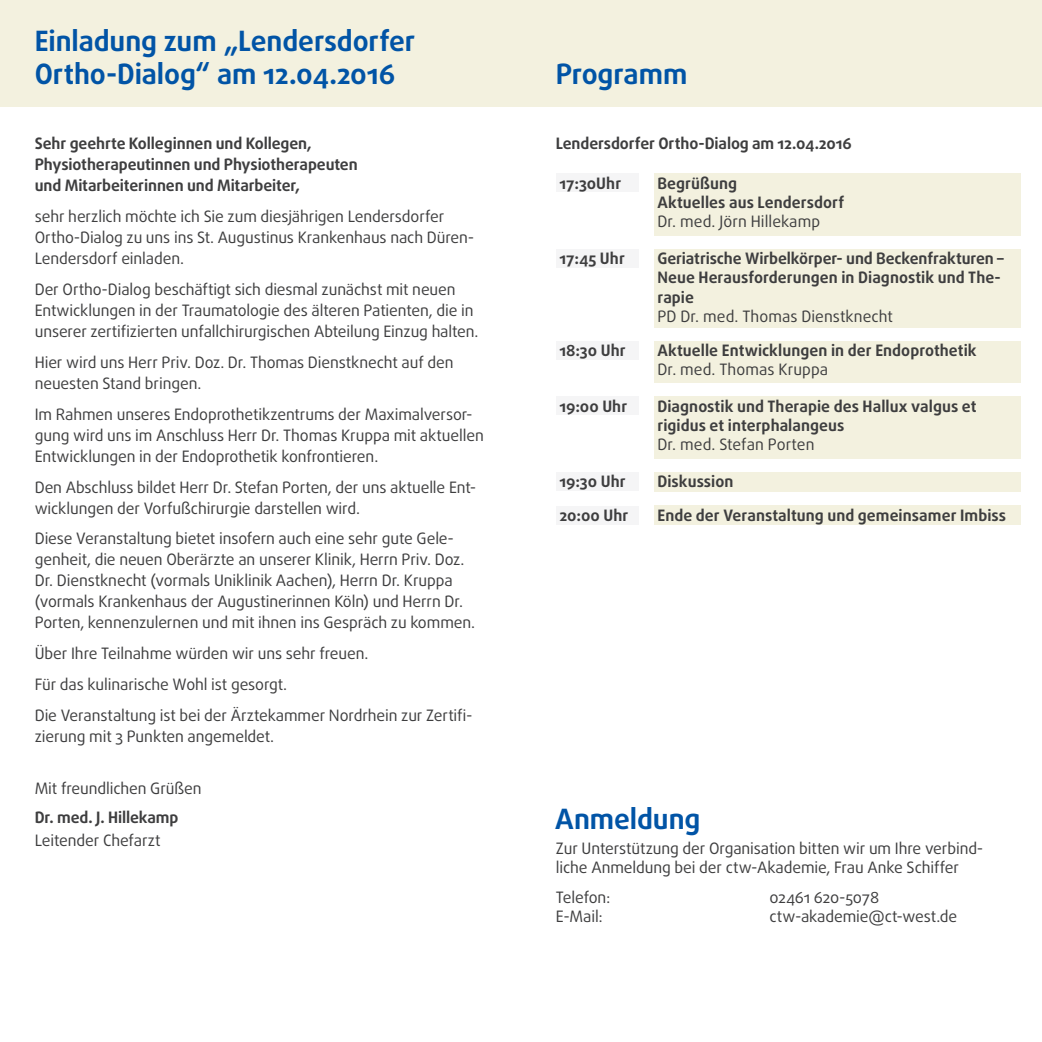
<style>
.page{position:relative;width:1042px;height:1042px;background:#fff}
.page>*{position:absolute;margin:0;border:0;box-sizing:border-box;transform-origin:0 0}
.t1{font:700 28px/33.6px "Daxline OT";letter-spacing:-.005em;color:#0154a6}
.t2{font:15.75px/21px "Daxline OT";letter-spacing:-.01em;color:#3e3e3f}
.t3{font:700 15.75px/19.2px "Daxline OT";color:#3e3e3f}
.s1{font-weight:400}
</style>
<div class="page">
<div style="left:654px;top:174px;width:367px;height:62px;background:#f3f1df"></div>
<div style="left:654px;top:249px;width:367px;height:78px;background:#f3f1df"></div>
<div style="left:654px;top:341px;width:367px;height:41px;background:#f3f1df"></div>
<div style="left:0;top:0;width:1042px;height:107px;background:#f3f1df"></div>
<div style="left:556px;top:174px;width:82px;height:18px;background:#f5f5f6"></div>
<div style="left:556px;top:249px;width:82px;height:19px;background:#f5f5f6"></div>
<div style="left:556px;top:341px;width:82px;height:19px;background:#f5f5f6"></div>
<div style="left:556px;top:472px;width:83px;height:18px;background:#f5f5f6"></div>
<div style="left:556px;top:396px;width:82px;height:19px;background:#f5f5f6"></div>
<div style="left:654px;top:472px;width:367px;height:19px;background:#f3f1df"></div>
<div style="left:654px;top:396px;width:367px;height:62px;background:#f3f1df"></div>
<div style="left:654px;top:505px;width:367px;height:19px;background:#f3f1df"></div>
<div style="left:556px;top:506px;width:83px;height:18px;background:#f5f5f6"></div>
<p class="t1" style="left:35px;top:24px;width:382px">Einladung zum „Lendersdorfer<br>Ortho-Dialog“ am 12.04.2016</p>
<p class="t1" style="left:556px;top:58px;width:133px">Programm</p>
<p class="t3" style="left:35px;top:134px;width:278px">Sehr geehrte Kolleginnen und Kollegen,</p>
<p class="t3" style="left:556px;top:134px;width:298px">Lendersdorfer Ortho-Dialog am 12.04.2016</p>
<p class="t3" style="left:35px;top:155px;width:324px">Physiotherapeutinnen und Physiotherapeuten</p>
<p class="t3" style="left:35px;top:176px;width:266px">und Mitarbeiterinnen und Mitarbeiter,</p>
<p class="t2" style="left:35px;top:206px;width:441px">sehr herzlich möchte ich Sie zum diesjährigen Lendersdorfer<br>Ortho-Dialog zu uns ins St. Augustinus Krankenhaus nach Düren-<br>Lendersdorf einladen.</p>
<p class="t2" style="left:35px;top:279px;width:445px">Der Ortho-Dialog beschäftigt sich diesmal zunächst mit neuen<br>Entwicklungen in der Traumatologie des älteren Patienten, die in unserer zertifizierten unfallchirurgischen Abteilung Einzug halten.</p>
<p class="t2" style="left:35px;top:351px;width:420px">Hier wird uns Herr Priv. Doz. Dr. Thomas Dienstknecht auf den neuesten Stand bringen.</p>
<p class="t2" style="left:35px;top:403px;width:450px">Im Rahmen unseres Endoprothetikzentrums der Maximalversor&shy;gung wird uns im Anschluss Herr Dr. Thomas Kruppa mit aktuellen<br>Entwicklungen in der Endoprothetik konfrontieren.</p>
<p class="t2" style="left:35px;top:476px;width:443px">Den Abschluss bildet Herr Dr. Stefan Porten, der uns aktuelle Ent&shy;wicklungen der Vorfußchirurgie darstellen wird.</p>
<p class="t2" style="left:35px;top:528px;width:442px">Diese Veranstaltung bietet insofern auch eine sehr gute Gele&shy;genheit, die neuen Oberärzte an unserer Klinik, Herrn Priv. Doz.<br>Dr. Dienstknecht (vormals Uniklinik Aachen), Herrn Dr. Kruppa (vormals Krankenhaus der Augustinerinnen Köln) und Herrn Dr.<br>Porten, kennenzulernen und mit ihnen ins Gespräch zu kommen.</p>
<p class="t2" style="left:35px;top:643px;width:335px">Über Ihre Teilnahme würden wir uns sehr freuen.</p>
<p class="t2" style="left:35px;top:674px;width:254px">Für das kulinarische Wohl ist gesorgt.</p>
<p class="t2" style="left:35px;top:705px;width:439px">Die Veranstaltung ist bei der Ärztekammer Nordrhein zur Zertifi&shy;zierung mit 3 Punkten angemeldet.</p>
<p class="t2" style="left:35px;top:778px;width:168px">Mit freundlichen Grüßen</p>
<p class="t3" style="left:35px;top:806px;width:145px;line-height:22.8px">Dr. med. J. Hillekamp<br><span class="s1">Leitender Chefarzt</span></p>
<p class="t1" style="left:555px;top:802px;width:147px">Anmeldung</p>
<p class="t3" style="left:559px;top:174px;width:63px">17:30Uhr</p>
<p class="t3" style="left:657px;top:174px;width:188px">Begrüßung<br>Aktuelles aus Lendersdorf<br><span class="s1">Dr. med. Jörn Hillekamp</span></p>
<p class="t3" style="left:559px;top:249px;width:67px">17:45 Uhr</p>
<p class="t3" style="left:657px;top:249px;width:348px">Geriatrische Wirbelkörper- und Beckenfrakturen – Neue Herausforderungen in Diagnostik und The&shy;rapie<br><span class="s1">PD Dr. med. Thomas Dienstknecht</span></p>
<p class="t3" style="left:559px;top:341px;width:68px">18:30 Uhr</p>
<p class="t3" style="left:657px;top:341px;width:321px">Aktuelle Entwicklungen in der Endoprothetik<br><span class="s1">Dr. med. Thomas Kruppa</span></p>
<p class="t3" style="left:559px;top:397px;width:69px">19:00 Uhr</p>
<p class="t3" style="left:657px;top:397px;width:321px">Diagnostik und Therapie des Hallux valgus et rigidus et interphalangeus<br><span class="s1">Dr. med. Stefan Porten</span></p>
<p class="t3" style="left:559px;top:472px;width:68px">19:30 Uhr</p>
<p class="t3" style="left:657px;top:472px;width:77px">Diskussion</p>
<p class="t3" style="left:559px;top:506px;width:70px">20:00 Uhr</p>
<p class="t3" style="left:657px;top:506px;width:350px">Ende der Veranstaltung und gemeinsamer Imbiss</p>
<p class="t2" style="left:556px;top:839px;width:427px;line-height:19.2px">Zur Unterstützung der Organisation bitten wir um Ihre verbind&shy;liche Anmeldung bei der ctw-Akademie, Frau Anke Schiffer</p>
<p class="t2" style="left:556px;top:886px;width:56px">Telefon:</p>
<p class="t2" style="left:769px;top:886px;width:111px">02461 620-5078</p>
<p class="t2" style="left:556px;top:906px;width:48px">E-Mail:</p>
<p class="t2" style="left:769px;top:906px;width:189px">ctw-akademie@ct-west.de</p>
</div>
